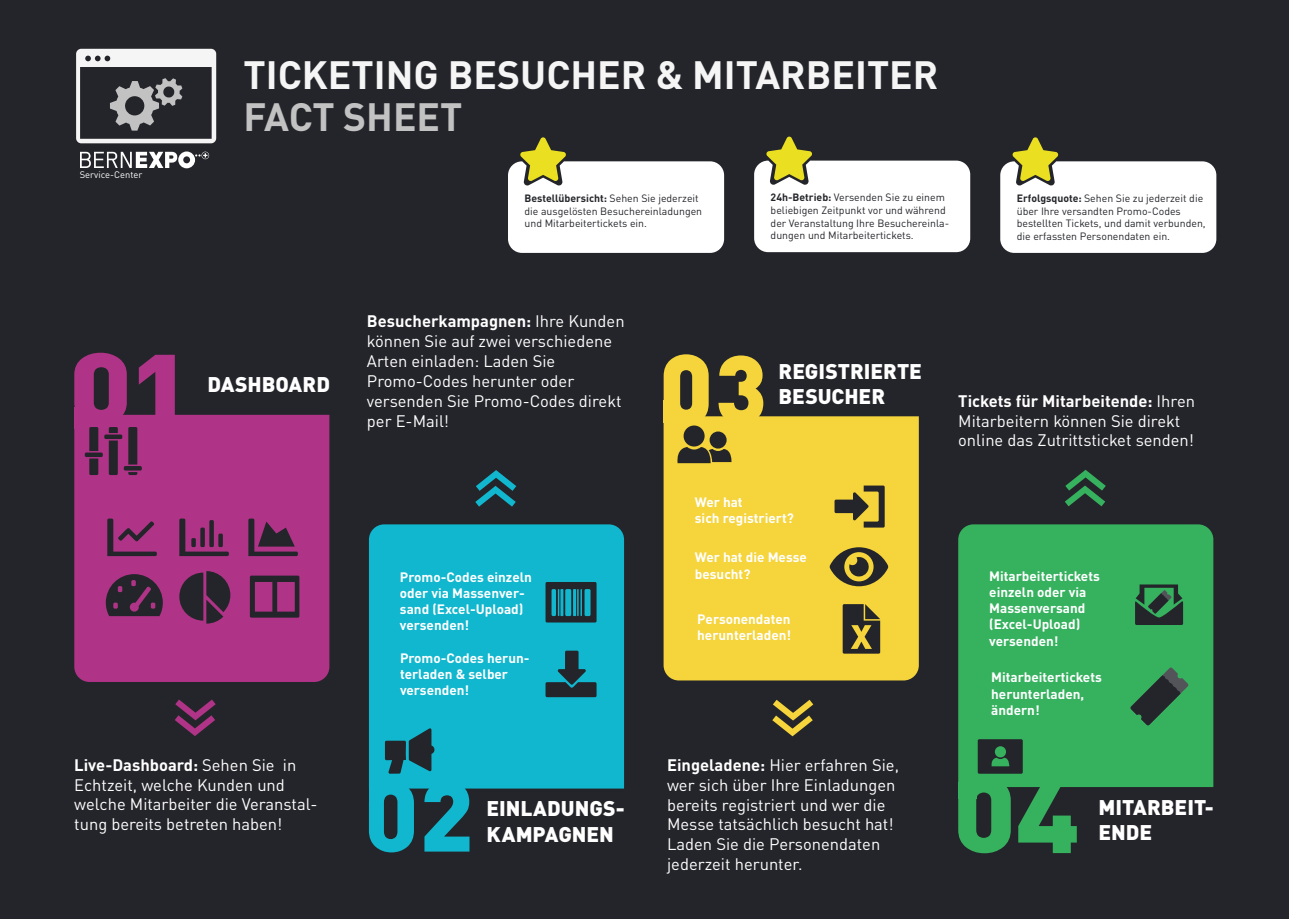
<style>
.page{position:relative;width:1289px;height:919px;background:#fff}
.page>*{position:absolute;margin:0;border:0;box-sizing:border-box;transform-origin:0 0}
.t1{font:700 39px "DIN Pro";color:#f5f5f5}
.t2{font:700 39px "DIN Pro";color:#c2c2c2}
.t3{font:900 21px/25.2px "DIN Pro";color:#fff}
.t4{font:16.5px/19.8px "DIN Pro";color:#fff}
.t5{font:700 13.5px/16.2px "DIN Pro";color:#fff}
.t6{font:10.5px/12.6px "DIN Pro";color:#24252a}
.t7{font:9.3px "DIN Pro";color:#fff}
.s1{font-weight:700}
</style>
<div class="page">
<div style="left:0;top:0;width:1288px;height:918px;background:#24252a"></div>
<svg style="left:80px;top:151px;width:129px;height:17px"></svg>
<svg style="left:76px;top:49px;width:140px;height:94px"></svg>
<div style="left:74px;top:415px;width:255px;height:267px;background:#af3386"></div>
<div style="left:369px;top:524px;width:255px;height:264px;background:#11b7ce"></div>
<svg style="left:369px;top:781px;width:45px;height:71px"></svg>
<svg style="left:424px;top:780px;width:45px;height:71px"></svg>
<div style="left:369px;top:776px;width:10px;height:27px;background:#11b7ce"></div>
<div style="left:663px;top:416px;width:255px;height:264px;background:#f5d43c"></div>
<svg style="left:663px;top:354px;width:45px;height:71px"></svg>
<svg style="left:718px;top:355px;width:45px;height:69px"></svg>
<div style="left:663px;top:400px;width:17px;height:22px;background:#f5d43c"></div>
<div style="left:958px;top:524px;width:255px;height:263px;background:#36b25f"></div>
<svg style="left:175px;top:699px;width:41px;height:37px"></svg>
<svg style="left:475px;top:470px;width:41px;height:36px"></svg>
<svg style="left:1065px;top:470px;width:40px;height:36px"></svg>
<svg style="left:772px;top:699px;width:41px;height:37px"></svg>
<svg style="left:754px;top:136px;width:216px;height:116px"></svg>
<svg style="left:508px;top:137px;width:216px;height:116px"></svg>
<svg style="left:1000px;top:137px;width:216px;height:116px"></svg>
<svg style="left:829px;top:547px;width:59px;height:39px"></svg>
<svg style="left:74px;top:353px;width:101px;height:122px"></svg>
<hr style="left:124px;top:466px;width:18px;height:4px;background:#24252a;border-radius:2px">
<div style="left:104px;top:434px;width:18px;height:5px;background:#24252a;border-radius:2px"></div>
<div style="left:85px;top:452px;width:18px;height:5px;background:#24252a;border-radius:2px"></div>
<svg style="left:250px;top:575px;width:49px;height:42px"></svg>
<svg style="left:179px;top:571px;width:51px;height:52px"></svg>
<svg style="left:106px;top:574px;width:57px;height:42px"></svg>
<svg style="left:179px;top:518px;width:50px;height:38px"></svg>
<div style="left:200px;top:527px;width:5px;height:20px;background:#24252a;border-radius:2px"></div>
<div style="left:218px;top:533px;width:5px;height:14px;background:#24252a;border-radius:2px"></div>
<div style="left:209px;top:520px;width:5px;height:27px;background:#24252a;border-radius:2px"></div>
<div style="left:191px;top:538px;width:5px;height:9px;background:#24252a;border-radius:2px"></div>
<svg style="left:107px;top:518px;width:50px;height:38px"></svg>
<svg style="left:248px;top:518px;width:50px;height:38px"></svg>
<svg style="left:545px;top:582px;width:51px;height:40px"></svg>
<svg style="left:545px;top:650px;width:51px;height:47px"></svg>
<svg style="left:385px;top:728px;width:49px;height:45px"></svg>
<svg style="left:1130px;top:667px;width:58px;height:58px"></svg>
<svg style="left:1134px;top:584px;width:48px;height:41px"></svg>
<svg style="left:834px;top:485px;width:50px;height:42px"></svg>
<svg style="left:842px;top:604px;width:38px;height:49px"></svg>
<div style="left:683px;top:425px;width:21px;height:21px;background:#24252a;border-radius:50%"></div>
<div style="left:709px;top:431px;width:17px;height:17px;background:#24252a;border-radius:50%"></div>
<svg style="left:676px;top:447px;width:56px;height:16px"></svg>
<svg style="left:958px;top:739px;width:118px;height:114px"></svg>
<p class="t7" style="left:80px;top:168px;width:64px">Service-Center</p>
<h1 class="t1" style="left:243px;top:44px;width:696px">TICKETING BESUCHER &amp; MITARBEITER</h1>
<h1 class="t2" style="left:243px;top:86px;width:220px">FACT SHEET</h1>
<p class="t3" style="left:207px;top:370px;width:124px">DASHBOARD</p>
<p class="t6" style="left:770px;top:191px;width:180px"><span class="s1">24h-Betrieb:</span> Versenden Sie zu einem beliebigen Zeitpunkt vor und während der Veranstaltung Ihre Besuchereinla&shy;dungen und Mitarbeitertickets.</p>
<p class="t6" style="left:524px;top:191px;width:179px"><span class="s1">Bestellübersicht:</span> Sehen Sie jederzeit die ausgelösten Besuchereinladungen und Mitarbeitertickets ein.</p>
<p class="t6" style="left:1016px;top:191px;width:190px"><span class="s1">Erfolgsquote:</span> Sehen Sie zu jederzeit die über Ihre versandten Promo-Codes bestellten Tickets, und damit verbunden, die erfassten Personendaten ein.</p>
<p class="t4" style="left:367px;top:310px;width:259px"><span class="s1">Besucherkampagnen:</span> Ihre Kunden können Sie auf zwei verschiedene<br>Arten einladen: Laden Sie<br>Promo-Codes herunter oder versenden Sie Promo-Codes direkt per E-Mail!</p>
<p class="t5" style="left:400px;top:567px;width:133px">Promo-Codes einzeln oder via Massenver&shy;sand (Excel-Upload) versenden!</p>
<p class="t5" style="left:400px;top:649px;width:131px">Promo-Codes herun&shy;terladen &amp; selber versenden!</p>
<p class="t3" style="left:778px;top:357px;width:145px">REGISTRIERTE<br>BESUCHER</p>
<p class="t5" style="left:695px;top:493px;width:100px">Wer hat<br>sich registriert?</p>
<p class="t5" style="left:695px;top:548px;width:114px">Wer hat die Messe besucht?</p>
<p class="t5" style="left:697px;top:609px;width:95px">Personendaten herunterladen!</p>
<p class="t4" style="left:958px;top:390px;width:238px"><span class="s1">Tickets für Mitarbeitende:</span> Ihren<br>Mitarbeitern können Sie direkt online das Zutrittsticket senden!</p>
<p class="t5" style="left:989px;top:567px;width:112px">Mitarbeitertickets einzeln oder via<br>Massenversand (Excel-Upload) versenden!</p>
<p class="t5" style="left:991px;top:668px;width:112px">Mitarbeitertickets herunterladen, ändern!</p>
<p class="t4" style="left:74px;top:753px;width:245px"><span class="s1">Live-Dashboard:</span> Sehen Sie in<br>Echtzeit, welche Kunden und welche Mitarbeiter die Veranstal&shy;tung bereits betreten haben!</p>
<p class="t3" style="left:486px;top:794px;width:140px">EINLADUNGS-<br>KAMPAGNEN</p>
<p class="t4" style="left:667px;top:754px;width:233px"><span class="s1">Eingeladene:</span> Hier erfahren Sie, wer sich über Ihre Einladungen bereits registriert und wer die<br>Messe tatsächlich besucht hat!<br>Laden Sie die Personendaten jederzeit herunter.</p>
<p class="t3" style="left:1098px;top:793px;width:117px">MITARBEIT-<br>ENDE</p>
</div>
